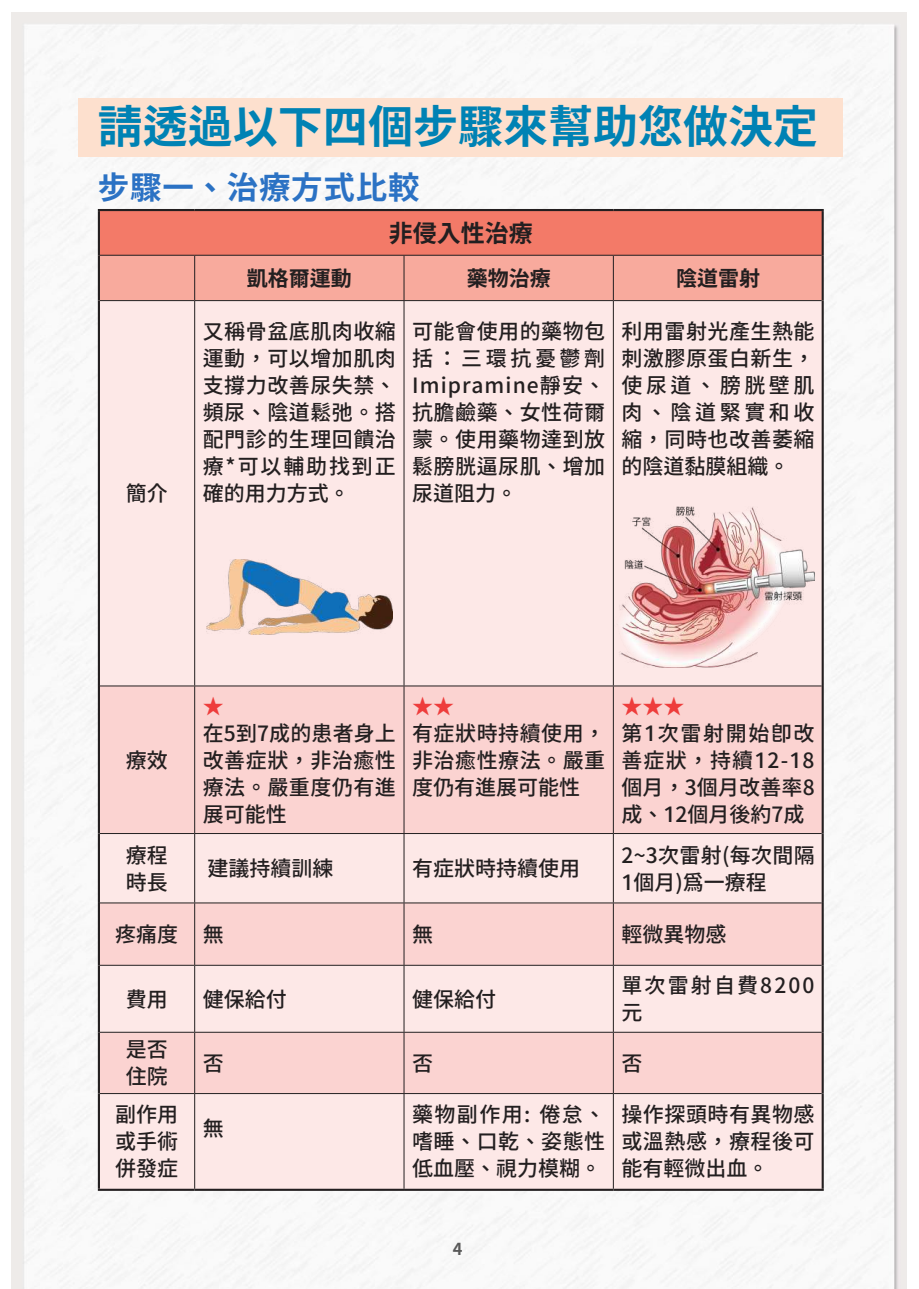
<style>
.page{position:relative;width:919px;height:1289px;background:#fff}
.page>*{position:absolute;margin:0;border:0;box-sizing:border-box;transform-origin:0 0}
.t1{font:45px "Gen Yo Gothic TW B";color:#0082b4}
.t2{font:31.5px "Gen Yo Gothic TW B";letter-spacing:.025em;color:#2b72c4}
.t3{font:24px "Gen Yo Gothic TW B";color:#231f20}
.t4{font:21px/27px "Gen Yo Gothic TW M";letter-spacing:.025em;color:#231f20;text-align:justify}
.t5{font:21px "Gen Yo Gothic TW B";color:#231f20}
.t6{font:21px/27px "Gen Yo Gothic TW M";letter-spacing:.1em;color:#231f20}
.t7{font:21px "Gen Yo Gothic TW M";color:#231f20}
.t8{font:21px "Gen Yo Gothic TW M";color:#ee3d3c}
.t9{font:16.5px "Gen Yo Gothic TW B";color:#595959}
</style>
<div class="page">
<img style="left:12px;top:13px;width:894px;height:1275px">
<div style="left:99px;top:210px;width:723px;height:45px;background:#f37a68"></div>
<div style="left:100px;top:256px;width:721px;height:44px;background:#f8aa9d"></div>
<div style="left:100px;top:301px;width:721px;height:384px;background:#fde8e7"></div>
<div style="left:100px;top:686px;width:721px;height:147px;background:#fbd3d1"></div>
<div style="left:100px;top:834px;width:721px;height:68px;background:#fde8e7"></div>
<div style="left:100px;top:903px;width:721px;height:61px;background:#fbd3d1"></div>
<div style="left:100px;top:965px;width:721px;height:66px;background:#fde8e7"></div>
<div style="left:100px;top:1032px;width:721px;height:61px;background:#fbd3d1"></div>
<div style="left:100px;top:1094px;width:721px;height:94px;background:#fde8e7"></div>
<hr style="left:100px;top:255px;width:95px;height:1px;background:#231f20">
<hr style="left:195px;top:255px;width:209px;height:1px;background:#231f20">
<hr style="left:194px;top:255px;width:1px;height:45px;background:#231f20">
<hr style="left:404px;top:255px;width:209px;height:1px;background:#231f20">
<hr style="left:403px;top:255px;width:1px;height:45px;background:#231f20">
<hr style="left:613px;top:255px;width:208px;height:1px;background:#231f20">
<hr style="left:613px;top:255px;width:1px;height:45px;background:#231f20">
<hr style="left:100px;top:300px;width:95px;height:1px;background:#231f20">
<hr style="left:195px;top:300px;width:209px;height:1px;background:#231f20">
<hr style="left:194px;top:301px;width:1px;height:384px;background:#231f20">
<hr style="left:404px;top:300px;width:209px;height:1px;background:#231f20">
<hr style="left:403px;top:301px;width:1px;height:384px;background:#231f20">
<hr style="left:613px;top:300px;width:208px;height:1px;background:#231f20">
<hr style="left:613px;top:301px;width:1px;height:384px;background:#231f20">
<hr style="left:100px;top:685px;width:95px;height:1px;background:#231f20">
<hr style="left:195px;top:685px;width:209px;height:1px;background:#231f20">
<hr style="left:194px;top:686px;width:1px;height:147px;background:#231f20">
<hr style="left:404px;top:685px;width:209px;height:1px;background:#231f20">
<hr style="left:403px;top:686px;width:1px;height:147px;background:#231f20">
<hr style="left:613px;top:685px;width:208px;height:1px;background:#231f20">
<hr style="left:613px;top:686px;width:1px;height:147px;background:#231f20">
<hr style="left:100px;top:833px;width:95px;height:1px;background:#231f20">
<hr style="left:195px;top:833px;width:209px;height:1px;background:#231f20">
<hr style="left:194px;top:833px;width:1px;height:69px;background:#231f20">
<hr style="left:404px;top:833px;width:209px;height:1px;background:#231f20">
<hr style="left:403px;top:833px;width:1px;height:69px;background:#231f20">
<hr style="left:613px;top:833px;width:208px;height:1px;background:#231f20">
<hr style="left:613px;top:833px;width:1px;height:69px;background:#231f20">
<hr style="left:100px;top:902px;width:95px;height:1px;background:#231f20">
<hr style="left:195px;top:902px;width:209px;height:1px;background:#231f20">
<hr style="left:194px;top:903px;width:1px;height:61px;background:#231f20">
<hr style="left:404px;top:902px;width:209px;height:1px;background:#231f20">
<hr style="left:403px;top:903px;width:1px;height:61px;background:#231f20">
<hr style="left:613px;top:902px;width:208px;height:1px;background:#231f20">
<hr style="left:613px;top:903px;width:1px;height:61px;background:#231f20">
<hr style="left:100px;top:964px;width:95px;height:1px;background:#231f20">
<hr style="left:195px;top:964px;width:209px;height:1px;background:#231f20">
<hr style="left:194px;top:965px;width:1px;height:66px;background:#231f20">
<hr style="left:404px;top:964px;width:209px;height:1px;background:#231f20">
<hr style="left:403px;top:965px;width:1px;height:66px;background:#231f20">
<hr style="left:613px;top:964px;width:208px;height:1px;background:#231f20">
<hr style="left:613px;top:965px;width:1px;height:66px;background:#231f20">
<hr style="left:194px;top:1032px;width:1px;height:61px;background:#231f20">
<hr style="left:403px;top:1032px;width:1px;height:61px;background:#231f20">
<hr style="left:613px;top:1032px;width:1px;height:61px;background:#231f20">
<hr style="left:194px;top:1093px;width:1px;height:95px;background:#231f20">
<hr style="left:403px;top:1093px;width:1px;height:95px;background:#231f20">
<hr style="left:613px;top:1093px;width:1px;height:95px;background:#231f20">
<hr style="left:98px;top:209px;width:97px;height:2px;background:#231f20">
<hr style="left:98px;top:211px;width:2px;height:44px;background:#231f20">
<hr style="left:195px;top:209px;width:209px;height:2px;background:#231f20">
<hr style="left:404px;top:209px;width:209px;height:2px;background:#231f20">
<hr style="left:613px;top:209px;width:210px;height:2px;background:#231f20">
<hr style="left:821px;top:211px;width:2px;height:44px;background:#231f20">
<hr style="left:98px;top:255px;width:2px;height:45px;background:#231f20">
<hr style="left:821px;top:255px;width:2px;height:45px;background:#231f20">
<hr style="left:98px;top:300px;width:2px;height:386px;background:#231f20">
<hr style="left:821px;top:300px;width:2px;height:386px;background:#231f20">
<hr style="left:98px;top:686px;width:2px;height:147px;background:#231f20">
<hr style="left:821px;top:686px;width:2px;height:147px;background:#231f20">
<hr style="left:98px;top:833px;width:2px;height:69px;background:#231f20">
<hr style="left:821px;top:833px;width:2px;height:69px;background:#231f20">
<hr style="left:98px;top:902px;width:2px;height:63px;background:#231f20">
<hr style="left:821px;top:902px;width:2px;height:63px;background:#231f20">
<hr style="left:98px;top:965px;width:2px;height:67px;background:#231f20">
<hr style="left:821px;top:965px;width:2px;height:67px;background:#231f20">
<hr style="left:98px;top:1032px;width:2px;height:61px;background:#231f20">
<hr style="left:821px;top:1032px;width:2px;height:61px;background:#231f20">
<hr style="left:98px;top:1093px;width:2px;height:95px;background:#231f20">
<hr style="left:821px;top:1093px;width:2px;height:95px;background:#231f20">
<hr style="left:98px;top:1188px;width:97px;height:2px;background:#231f20">
<hr style="left:195px;top:1188px;width:209px;height:2px;background:#231f20">
<hr style="left:404px;top:1188px;width:209px;height:2px;background:#231f20">
<hr style="left:613px;top:1188px;width:210px;height:2px;background:#231f20">
<hr style="left:100px;top:1031px;width:95px;height:1px;background:#231f20">
<hr style="left:195px;top:1031px;width:209px;height:1px;background:#231f20">
<hr style="left:404px;top:1031px;width:209px;height:1px;background:#231f20">
<hr style="left:613px;top:1031px;width:208px;height:1px;background:#231f20">
<hr style="left:100px;top:1093px;width:95px;height:1px;background:#231f20">
<hr style="left:195px;top:1093px;width:209px;height:1px;background:#231f20">
<hr style="left:404px;top:1093px;width:209px;height:1px;background:#231f20">
<hr style="left:613px;top:1093px;width:208px;height:1px;background:#231f20">
<div style="left:78px;top:99px;width:764px;height:58px;background:#fde0ce"></div>
<img style="left:206px;top:559px;width:186px;height:76px">
<img style="left:614px;top:506px;width:200px;height:161px">
<h1 class="t1" style="left:98px;top:101px;width:721px">請透過以下四個步驟來幫助您做決定</h1>
<h2 class="t2" style="left:98px;top:169px;width:323px">步驟一、治療方式比較</h2>
<p class="t3" style="left:389px;top:220px;width:145px">非侵入性治療</p>
<p class="t4" style="left:126px;top:480px;width:43px">簡介</p>
<p class="t5" style="left:247px;top:266px;width:106px">凱格爾運動</p>
<p class="t5" style="left:466px;top:266px;width:85px">藥物治療</p>
<p class="t5" style="left:676px;top:266px;width:85px">陰道雷射</p>
<p class="t4" style="left:203px;top:318px;width:195px">又稱骨盆底肌肉收縮運動，可以增加肌肉支撐力改善尿失禁、頻尿、陰道鬆弛。搭配門診的生理回饋治療*可以輔助找到正確的用力方式。</p>
<p class="t4" style="left:412px;top:318px;width:195px">可能會使用的藥物包括：三環抗憂鬱劑Imipramine靜安、抗膽鹼藥、女性荷爾蒙。使用藥物達到放鬆膀胱逼尿肌、增加尿道阻力。</p>
<p class="t4" style="left:621px;top:318px;width:195px">利用雷射光產生熱能刺激膠原蛋白新生，使尿道、膀胱壁肌肉、陰道緊實和收縮，同時也改善萎縮的陰道黏膜組織。</p>
<p class="t4" style="left:126px;top:747px;width:43px">療效</p>
<p class="t4" style="left:126px;top:842px;width:43px">療程時長</p>
<p class="t8" style="left:203px;top:694px;width:22px">★</p>
<p class="t4" style="left:203px;top:720px;width:195px">在5到7成的患者身上改善症狀，非治癒性療法。嚴重度仍有進展可能性</p>
<p class="t8" style="left:412px;top:694px;width:43px">★★</p>
<p class="t4" style="left:412px;top:720px;width:195px">有症狀時持續使用，非治癒性療法。嚴重度仍有進展可能性</p>
<p class="t4" style="left:207px;top:855px;width:127px">建議持續訓練</p>
<p class="t7" style="left:412px;top:856px;width:169px">有症狀時持續使用</p>
<p class="t8" style="left:621px;top:694px;width:64px">★★★</p>
<p class="t4" style="left:621px;top:720px;width:195px">第1次雷射開始即改善症狀，持續12-18個月，3個月改善率8成、12個月後約7成</p>
<p class="t4" style="left:621px;top:842px;width:195px">2~3次雷射(每次間隔<br>1個月)為一療程</p>
<p class="t4" style="left:115px;top:921px;width:110px">疼痛度 無</p>
<p class="t4" style="left:412px;top:921px;width:22px">無</p>
<p class="t4" style="left:621px;top:921px;width:106px">輕微異物感</p>
<p class="t4" style="left:126px;top:986px;width:43px">費用</p>
<p class="t4" style="left:203px;top:986px;width:85px">健保給付</p>
<p class="t4" style="left:412px;top:986px;width:85px">健保給付</p>
<p class="t6" style="left:621px;top:972px;width:194px">單次雷射自費8200元</p>
<p class="t4" style="left:126px;top:1036px;width:43px">是否住院</p>
<p class="t4" style="left:115px;top:1101px;width:64px">副作用或手術併發症</p>
<p class="t4" style="left:203px;top:1050px;width:22px">否</p>
<p class="t4" style="left:412px;top:1050px;width:22px">否</p>
<p class="t4" style="left:621px;top:1050px;width:22px">否</p>
<p class="t4" style="left:203px;top:1115px;width:22px">無</p>
<p class="t4" style="left:412px;top:1101px;width:195px">藥物副作用: 倦怠、嗜睡、口乾、姿態性低血壓、視力模糊。</p>
<p class="t4" style="left:621px;top:1101px;width:195px">操作探頭時有異物感或溫熱感，療程後可能有輕微出血。</p>
<p class="t9" style="left:452px;top:1239px;width:11px">4</p>
</div>
